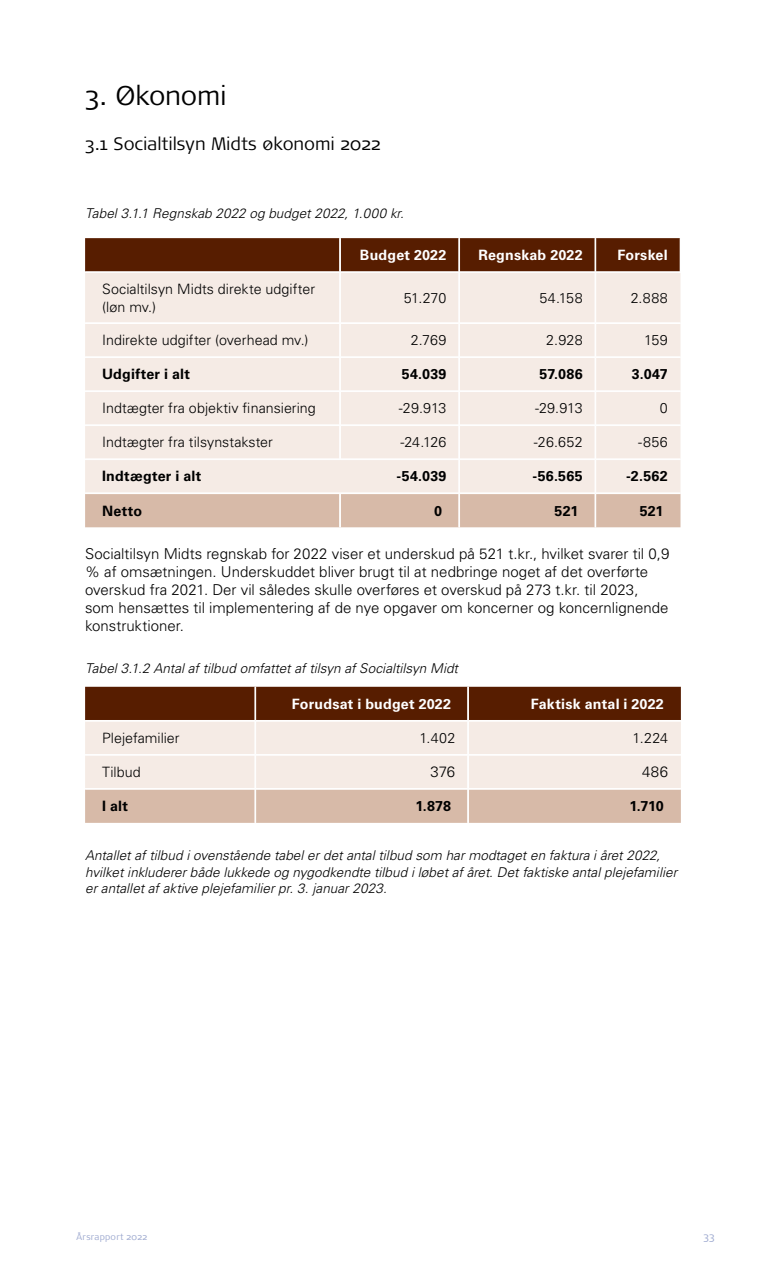
<style>
.page{position:relative;width:766px;height:1263px;background:#fff}
.page>*{position:absolute;margin:0;border:0;box-sizing:border-box;transform-origin:0 0}
.t1{font:300 27px "Signa OT";letter-spacing:-.01em;color:#000}
.t2{font:300 18px "Signa OT";letter-spacing:-.005em;color:#000}
.t3{font:300 15px/18px "Univers LT Std";color:#000}
.t4{font:300 14.25px/18px "Univers LT Std";color:#000}
.t5{font:700 14.25px "Univers LT Std";letter-spacing:.015em;color:#000}
.t6{font:700 14.25px "Univers LT Std";letter-spacing:.015em;color:#fff}
.P_Billedtekst{font:italic 300 13.5px/16.5px "Univers LT Std";letter-spacing:.005em;color:#000}
.t7{font:300 10.5px "Signa OT";color:#9ba7ce}
.t8{font:300 9px "Signa OT";letter-spacing:.03em;color:#9ba7ce}
</style>
<div class="page">
<div style="left:85px;top:238px;width:594px;height:34px;background:#571d00"></div>
<div style="left:85px;top:273px;width:595px;height:220px;background:#f5ebe5"></div>
<div style="left:85px;top:494px;width:595px;height:33px;background:#d7baa8"></div>
<hr style="left:339px;top:273px;width:1px;height:50px;background:#fff">
<hr style="left:340px;top:273px;width:1px;height:50px;background:#fff">
<hr style="left:458px;top:273px;width:1px;height:50px;background:#fff">
<hr style="left:459px;top:273px;width:1px;height:50px;background:#fff">
<hr style="left:594px;top:273px;width:1px;height:50px;background:#fff">
<hr style="left:595px;top:273px;width:1px;height:50px;background:#fff">
<hr style="left:85px;top:323px;width:255px;height:1px;background:#fff">
<hr style="left:340px;top:323px;width:119px;height:1px;background:#fff">
<hr style="left:339px;top:324px;width:1px;height:33px;background:#fff">
<hr style="left:340px;top:324px;width:1px;height:33px;background:#fff">
<hr style="left:459px;top:323px;width:136px;height:1px;background:#fff">
<hr style="left:458px;top:324px;width:1px;height:33px;background:#fff">
<hr style="left:459px;top:324px;width:1px;height:33px;background:#fff">
<hr style="left:595px;top:323px;width:85px;height:1px;background:#fff">
<hr style="left:594px;top:324px;width:1px;height:33px;background:#fff">
<hr style="left:595px;top:324px;width:1px;height:33px;background:#fff">
<hr style="left:458px;top:460px;width:1px;height:33px;background:#fff">
<hr style="left:459px;top:460px;width:1px;height:33px;background:#fff">
<hr style="left:594px;top:460px;width:1px;height:33px;background:#fff">
<hr style="left:595px;top:460px;width:1px;height:33px;background:#fff">
<hr style="left:340px;top:459px;width:119px;height:1px;background:#fff">
<hr style="left:459px;top:459px;width:136px;height:1px;background:#fff">
<hr style="left:595px;top:459px;width:85px;height:1px;background:#fff">
<hr style="left:339px;top:238px;width:1px;height:34px;background:#fff">
<hr style="left:340px;top:238px;width:1px;height:34px;background:#fff">
<hr style="left:458px;top:238px;width:1px;height:34px;background:#fff">
<hr style="left:459px;top:238px;width:1px;height:34px;background:#fff">
<hr style="left:594px;top:238px;width:1px;height:34px;background:#fff">
<hr style="left:595px;top:238px;width:1px;height:34px;background:#fff">
<hr style="left:339px;top:358px;width:1px;height:33px;background:#fff">
<hr style="left:340px;top:358px;width:1px;height:33px;background:#fff">
<hr style="left:458px;top:358px;width:1px;height:33px;background:#fff">
<hr style="left:459px;top:358px;width:1px;height:33px;background:#fff">
<hr style="left:594px;top:358px;width:1px;height:33px;background:#fff">
<hr style="left:595px;top:358px;width:1px;height:33px;background:#fff">
<hr style="left:85px;top:391px;width:255px;height:1px;background:#fff">
<hr style="left:340px;top:391px;width:119px;height:1px;background:#fff">
<hr style="left:339px;top:392px;width:1px;height:33px;background:#fff">
<hr style="left:340px;top:392px;width:1px;height:33px;background:#fff">
<hr style="left:459px;top:391px;width:136px;height:1px;background:#fff">
<hr style="left:458px;top:392px;width:1px;height:33px;background:#fff">
<hr style="left:459px;top:392px;width:1px;height:33px;background:#fff">
<hr style="left:595px;top:391px;width:85px;height:1px;background:#fff">
<hr style="left:594px;top:392px;width:1px;height:33px;background:#fff">
<hr style="left:595px;top:392px;width:1px;height:33px;background:#fff">
<hr style="left:85px;top:425px;width:255px;height:1px;background:#fff">
<hr style="left:340px;top:425px;width:119px;height:1px;background:#fff">
<hr style="left:339px;top:426px;width:1px;height:33px;background:#fff">
<hr style="left:340px;top:426px;width:1px;height:33px;background:#fff">
<hr style="left:459px;top:425px;width:136px;height:1px;background:#fff">
<hr style="left:458px;top:426px;width:1px;height:33px;background:#fff">
<hr style="left:459px;top:426px;width:1px;height:33px;background:#fff">
<hr style="left:595px;top:425px;width:85px;height:1px;background:#fff">
<hr style="left:594px;top:426px;width:1px;height:33px;background:#fff">
<hr style="left:595px;top:426px;width:1px;height:33px;background:#fff">
<hr style="left:85px;top:459px;width:255px;height:1px;background:#fff">
<hr style="left:339px;top:494px;width:1px;height:33px;background:#fff">
<hr style="left:340px;top:494px;width:1px;height:33px;background:#fff">
<hr style="left:458px;top:494px;width:1px;height:33px;background:#fff">
<hr style="left:459px;top:494px;width:1px;height:33px;background:#fff">
<hr style="left:594px;top:494px;width:1px;height:33px;background:#fff">
<hr style="left:595px;top:494px;width:1px;height:33px;background:#fff">
<hr style="left:85px;top:357px;width:255px;height:1px;background:#fff">
<hr style="left:340px;top:357px;width:119px;height:1px;background:#fff">
<hr style="left:459px;top:357px;width:136px;height:1px;background:#fff">
<hr style="left:595px;top:357px;width:85px;height:1px;background:#fff">
<div style="left:85px;top:687px;width:595px;height:33px;background:#571d00"></div>
<div style="left:85px;top:722px;width:595px;height:66px;background:#f5ebe5"></div>
<div style="left:85px;top:790px;width:595px;height:33px;background:#d7baa8"></div>
<hr style="left:255px;top:754px;width:213px;height:1px;background:#fff">
<hr style="left:467px;top:721px;width:1px;height:33px;background:#fff">
<hr style="left:468px;top:721px;width:1px;height:33px;background:#fff">
<hr style="left:255px;top:755px;width:212px;height:1px;background:#fff">
<hr style="left:468px;top:754px;width:212px;height:1px;background:#fff">
<hr style="left:468px;top:755px;width:212px;height:1px;background:#fff">
<hr style="left:467px;top:755px;width:1px;height:33px;background:#fff">
<hr style="left:468px;top:755px;width:1px;height:33px;background:#fff">
<hr style="left:255px;top:687px;width:1px;height:33px;background:#fff">
<hr style="left:467px;top:687px;width:1px;height:33px;background:#fff">
<hr style="left:468px;top:687px;width:1px;height:33px;background:#fff">
<hr style="left:255px;top:721px;width:1px;height:33px;background:#fff">
<hr style="left:85px;top:754px;width:170px;height:1px;background:#fff">
<hr style="left:85px;top:755px;width:170px;height:1px;background:#fff">
<hr style="left:255px;top:755px;width:1px;height:33px;background:#fff">
<hr style="left:255px;top:789px;width:1px;height:34px;background:#fff">
<hr style="left:467px;top:789px;width:1px;height:34px;background:#fff">
<hr style="left:468px;top:789px;width:1px;height:34px;background:#fff">
<h2 class="t1" style="left:85px;top:79px;width:143px">3. Økonomi</h2>
<h3 class="t2" style="left:85px;top:133px;width:297px">3.1 Socialtilsyn Midts økonomi 2022</h3>
<p class="P_Billedtekst" style="left:85px;top:205px;width:320px">Tabel 3.1.1 Regnskab 2022 og budget 2022, 1.000 kr.</p>
<p class="t6" style="left:360px;top:247px;width:88px">Budget 2022</p>
<p class="t6" style="left:478px;top:247px;width:106px">Regnskab 2022</p>
<p class="t6" style="left:617px;top:247px;width:52px">Forskel</p>
<p class="t4" style="left:102px;top:280px;width:214px">Socialtilsyn Midts direkte udgifter (løn mv.)</p>
<p class="t4" style="left:403px;top:289px;width:44px">51.270</p>
<p class="t4" style="left:539px;top:289px;width:45px">54.158</p>
<p class="t4" style="left:630px;top:289px;width:38px">2.888</p>
<p class="t4" style="left:102px;top:331px;width:208px">Indirekte udgifter (overhead mv.)</p>
<p class="t4" style="left:411px;top:331px;width:37px">2.769</p>
<p class="t4" style="left:546px;top:331px;width:38px">2.928</p>
<p class="t4" style="left:644px;top:331px;width:25px">159</p>
<p class="t5" style="left:102px;top:366px;width:89px">Udgifter i alt</p>
<p class="t5" style="left:402px;top:366px;width:46px">54.039</p>
<p class="t5" style="left:539px;top:366px;width:44px">57.086</p>
<p class="t5" style="left:631px;top:366px;width:37px">3.047</p>
<p class="t4" style="left:102px;top:399px;width:215px">Indtægter fra objektiv finansiering</p>
<p class="t4" style="left:398px;top:399px;width:49px">-29.913</p>
<p class="t4" style="left:535px;top:399px;width:49px">-29.913</p>
<p class="t4" style="left:659px;top:399px;width:9px">0</p>
<p class="t4" style="left:102px;top:433px;width:172px">Indtægter fra tilsynstakster</p>
<p class="t4" style="left:400px;top:433px;width:48px">-24.126</p>
<p class="t4" style="left:533px;top:433px;width:50px">-26.652</p>
<p class="t4" style="left:638px;top:433px;width:31px">-856</p>
<p class="t5" style="left:102px;top:468px;width:101px">Indtægter i alt</p>
<p class="t5" style="left:396px;top:468px;width:51px">-54.039</p>
<p class="t5" style="left:532px;top:468px;width:52px">-56.565</p>
<p class="t5" style="left:626px;top:468px;width:43px">-2.562</p>
<p class="t5" style="left:102px;top:502px;width:42px">Netto</p>
<p class="t5" style="left:434px;top:502px;width:9px">0</p>
<p class="t5" style="left:554px;top:502px;width:25px">521</p>
<p class="t5" style="left:639px;top:502px;width:25px">521</p>
<p class="t3" style="left:85px;top:545px;width:586px">Socialtilsyn Midts regnskab for 2022 viser et underskud på 521 t.kr., hvilket svarer til 0,9 % af omsætningen. Underskuddet bliver brugt til at nedbringe noget af det overførte overskud fra 2021. Der vil således skulle overføres et overskud på 273 t.kr. til 2023, som hensættes til implementering af de nye opgaver om koncerner og koncernlignende konstruktioner.</p>
<p class="P_Billedtekst" style="left:85px;top:661px;width:374px">Tabel 3.1.2 Antal af tilbud omfattet af tilsyn af Socialtilsyn Midt</p>
<p class="t6" style="left:291px;top:695px;width:161px">Forudsat i budget 2022</p>
<p class="t6" style="left:530px;top:695px;width:134px">Faktisk antal i 2022</p>
<p class="t4" style="left:102px;top:729px;width:79px">Plejefamilier</p>
<p class="t4" style="left:419px;top:729px;width:37px">1.402</p>
<p class="t4" style="left:632px;top:729px;width:37px">1.224</p>
<p class="t4" style="left:102px;top:763px;width:40px">Tilbud</p>
<p class="t3" style="left:430px;top:763px;width:26px">376</p>
<p class="t3" style="left:641px;top:763px;width:28px">486</p>
<p class="t5" style="left:102px;top:798px;width:27px">I alt</p>
<p class="t5" style="left:415px;top:798px;width:37px">1.878</p>
<p class="t5" style="left:629px;top:798px;width:36px">1.710</p>
<p class="P_Billedtekst" style="left:85px;top:847px;width:593px">Antallet af tilbud i ovenstående tabel er det antal tilbud som har modtaget en faktura i året 2022, hvilket inkluderer både lukkede og nygodkendte tilbud i løbet af året. Det faktiske antal plejefamilier er antallet af aktive plejefamilier pr. 3. januar 2023.</p>
<p class="t8" style="left:77px;top:1231px;width:72px">Årsrapport 2022</p>
<p class="t7" style="left:703px;top:1230px;width:13px">33</p>
</div>
